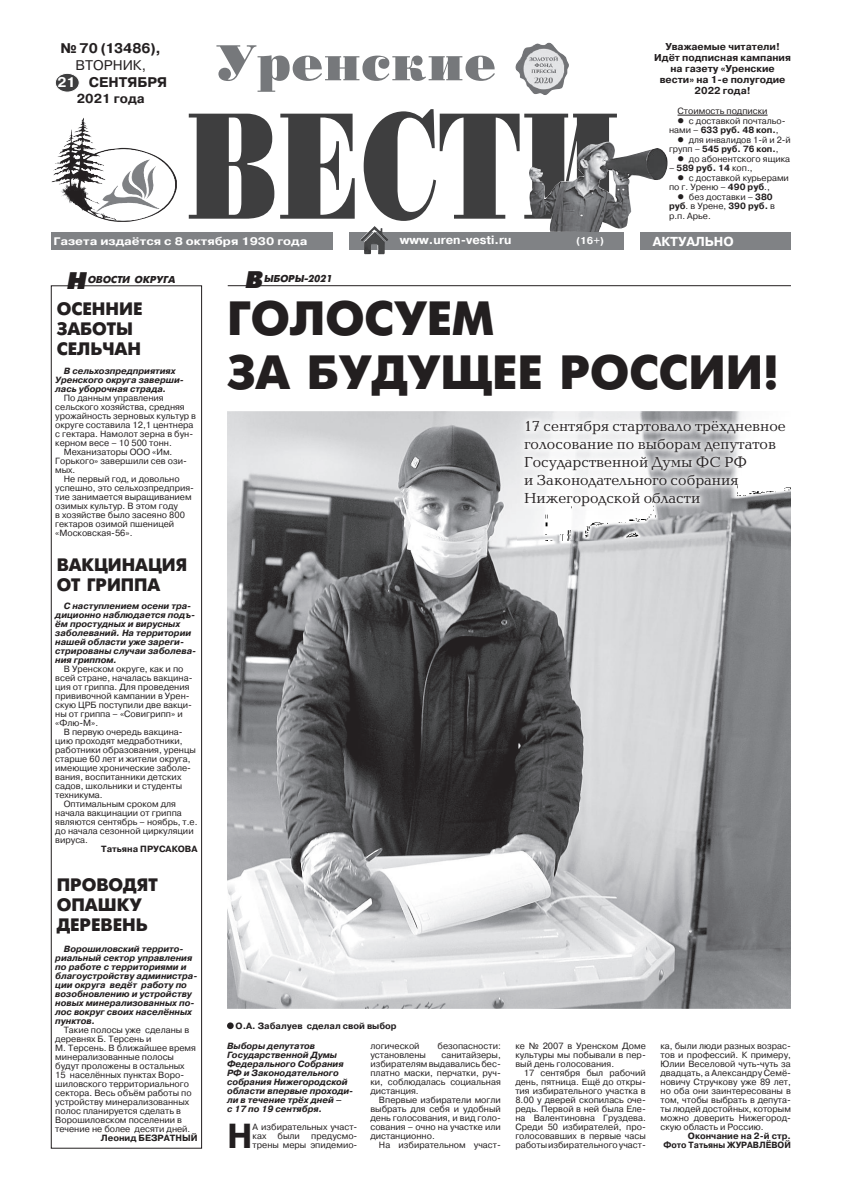
<style>
.page{position:relative;width:842px;height:1191px;background:#fff}
.page>*{position:absolute;margin:0;border:0;box-sizing:border-box;transform-origin:0 0}
.t1{font:150px "Standard Poster C";letter-spacing:-.015em;color:#3e3e3f;scale:.71 1}
.t2{font:50px "Standard Poster C";color:#76787b}
.t3{font:700 48px/54px "Futuris";color:#231f20}
.t4{font:700 34.7px "Pragmatica C";color:#231f20}
.t5{font:italic 700 24px "Futuris XC";color:#231f20}
.t6{font:700 18px/20px "Futuris";color:#231f20}
.t7{font:15px/18px "Baltica C";color:#231f20}
.t8{font:14px/17px "Pragmatica C";color:#231f20;text-align:center}
.t9{font:700 14px "Pragmatica C";color:#231f20}
.t10{font:700 13px "Pragmatica C";letter-spacing:-.01em;color:#fff}
.t11{font:700 13px "Pragmatica C";color:#231f20}
.t12{font:700 12px "Pragmatica C";color:#fff}
.t13{font:700 11px "Pragmatica C";color:#fff;scale:1.15 1}
.t14{font:700 10px/11px "Pragmatica C";color:#231f20;text-align:center}
.t15{font:italic 10px "Futuris XC";color:#231f20}
.t16{font:700 10px "Pragmatica C";color:#fff}
.t17{font:9px/9px "Pragmatica C";color:#231f20}
.t18{font:italic 700 9px/9px "Pragmatica C";color:#231f20}
.t19{font:700 9px/9px "Pragmatica C";color:#231f20;text-align:right}
.s1{font-weight:700;color:#fff}
.s2{font-weight:700}
.s3{font-weight:400}
</style>
<div class="page">
<hr style="left:228px;top:285px;width:563px;height:1px;background:#231f20">
<div style="left:227px;top:1022px;width:7px;height:7px;background:#231f20;border-radius:50%"></div>
<div style="left:55px;top:73px;width:24px;height:19px;background:#3e3e3f;border-radius:50%"></div>
<div style="left:55px;top:73px;width:24px;height:19px;border:1px solid #fff;border-radius:50%"></div>
<div style="left:349px;top:232px;width:275px;height:17px;background:#808285"></div>
<div style="left:51px;top:232px;width:282px;height:17px;background:#808285"></div>
<img style="left:361px;top:226px;width:27px;height:28px">
<div style="left:641px;top:232px;width:150px;height:18px;background:#808285"></div>
<img style="left:53px;top:120px;width:29px;height:51px">
<img style="left:131px;top:159px;width:24px;height:40px">
<img style="left:515px;top:43px;width:54px;height:52px">
<div style="left:51px;top:285px;width:151px;height:863px;border:1px solid #231f20"></div>
<img style="left:227px;top:411px;width:564px;height:597px">
<img style="left:517px;top:414px;width:274px;height:126px">
<hr style="left:677px;top:115px;width:91px;height:1px;background:#231f20">
<img style="left:529px;top:142px;width:139px;height:90px">
<h3 class="t9" style="left:61px;top:41px;width:102px">№ 70 (13486),</h3>
<h3 class="t8" style="left:58px;top:57px;width:111px">ВТОРНИК,<br><span class="s1">21</span> <span class="s2">СЕНТЯБРЯ</span></h3>
<h3 class="t11" style="left:77px;top:92px;width:69px">2021 года</h3>
<h2 class="t2" style="left:215px;top:37px;width:282px">Уренские</h2>
<h1 class="t1" style="left:184px;top:90px;width:617px">ВЕСТИ</h1>
<p class="t14" style="left:654px;top:42px;width:138px">Уважаемые читатели!<br>Идёт подписная кампания на газету «Уренские вести» на 1-е полугодие<br>2022 года!</p>
<p class="t17" style="left:677px;top:107px;width:92px">Стоимость подписки</p>
<p class="t17" style="left:669px;top:116px;width:118px;line-height:9.5px;text-indent:9px">● с доставкой почтальо&shy;нами – <span class="s2">633 руб. 48 коп.</span>,</p>
<p class="t17" style="left:669px;top:135px;width:123px;line-height:9.5px;text-indent:9px">● для инвалидов 1-й и 2-й групп – <span class="s2">545 руб. 76 коп.</span>,</p>
<p class="t17" style="left:677px;top:154px;width:114px">● до абонентского ящика</p>
<p class="t19" style="left:669px;top:164px;width:85px"><span class="s3">–</span> 589 руб. 14 <span class="s3">коп.,</span></p>
<p class="t17" style="left:669px;top:173px;width:121px;line-height:9.5px;text-indent:9px">● с доставкой курьерами по г. Уреню – <span class="s2">490 руб</span>.,</p>
<p class="t17" style="left:669px;top:192px;width:108px;line-height:9.5px;text-indent:9px">● без доставки – <span class="s2">380 руб</span>. в Урене, <span class="s2">390 руб.</span> в р.п. Арье.</p>
<p class="t13" style="left:53px;top:235px;width:222px">Газета издаётся с 8 октября 1930 года</p>
<h3 class="t12" style="left:400px;top:234px;width:113px">www.uren-vesti.ru</h3>
<p class="t16" style="left:576px;top:235px;width:29px">(16+)</p>
<h3 class="t10" style="left:653px;top:234px;width:82px">АКТУАЛЬНО</h3>
<h3 class="t5" style="left:66px;top:267px;width:26px">Н</h3>
<p class="t15" style="left:87px;top:274px;width:91px">ОВОСТИ ОКРУГА</p>
<h3 class="t6" style="left:57px;top:299px;width:87px">ОСЕННИЕ<br>ЗАБОТЫ<br>СЕЛЬЧАН</h3>
<p class="t18" style="left:55px;top:367px;width:130px;text-indent:9px">В сельхозпредприятиях<br>Уренского округа заверши&shy;лась уборочная страда.</p>
<p class="t17" style="left:64px;top:394px;width:101px">По данным управления</p>
<p class="t17" style="left:55px;top:403px;width:131px">сельского хозяйства, средняя</p>
<p class="t17" style="left:55px;top:412px;width:142px">урожайность зерновых культур в</p>
<p class="t17" style="left:55px;top:421px;width:140px">округе составила 12,1 центнера</p>
<p class="t17" style="left:55px;top:430px;width:139px">с гектара. Намолот зерна в бун-</p>
<p class="t17" style="left:55px;top:439px;width:118px">керном весе – 10 500 тонн.</p>
<p class="t17" style="left:64px;top:448px;width:110px">Механизаторы ООО «Им.</p>
<p class="t17" style="left:55px;top:457px;width:133px">Горького» завершили сев ози-</p>
<p class="t17" style="left:55px;top:466px;width:22px">мых.</p>
<p class="t17" style="left:64px;top:475px;width:117px">Не первый год, и довольно</p>
<p class="t17" style="left:55px;top:484px;width:140px">успешно, это сельхозпредприя-</p>
<p class="t17" style="left:55px;top:493px;width:138px">тие занимается выращиванием</p>
<p class="t17" style="left:55px;top:502px;width:124px">озимых культур. В этом году</p>
<p class="t17" style="left:55px;top:511px;width:131px">в хозяйстве было засеяно 800</p>
<p class="t17" style="left:55px;top:520px;width:120px">гектаров озимой пшеницей</p>
<p class="t17" style="left:55px;top:529px;width:79px">«Московская-56».</p>
<h3 class="t6" style="left:57px;top:554px;width:132px">ВАКЦИНАЦИЯ<br>ОТ ГРИППА</h3>
<p class="t18" style="left:55px;top:601px;width:142px;text-indent:9px">С наступлением осени тра&shy;диционно наблюдается подъ&shy;ём простудных и вирусных заболеваний. На территории нашей области уже зареги&shy;стрированы случаи заболева&shy;ния гриппом.</p>
<p class="t17" style="left:55px;top:664px;width:139px;text-indent:9px">В Уренском округе, как и по всей стране, началась вакцина&shy;ция от гриппа. Для проведения прививочной кампании в Урен&shy;скую ЦРБ поступили две вакци&shy;ны от гриппа – «Совигрипп» и «Флю-М».</p>
<p class="t17" style="left:64px;top:727px;width:120px">В первую очередь вакцина-</p>
<p class="t17" style="left:55px;top:736px;width:129px">цию проходят медработники,</p>
<p class="t17" style="left:55px;top:745px;width:142px">работники образования, уренцы</p>
<p class="t17" style="left:55px;top:754px;width:137px">старше 60 лет и жители округа,</p>
<p class="t17" style="left:55px;top:763px;width:137px">имеющие хронические заболе-</p>
<p class="t17" style="left:55px;top:772px;width:128px">вания, воспитанники детских</p>
<p class="t17" style="left:55px;top:781px;width:128px">садов, школьники и студенты</p>
<p class="t17" style="left:55px;top:790px;width:49px">техникума.</p>
<p class="t17" style="left:64px;top:799px;width:114px">Оптимальным сроком для</p>
<p class="t17" style="left:55px;top:808px;width:128px">начала вакцинации от гриппа</p>
<p class="t17" style="left:55px;top:817px;width:144px">являются сентябрь – ноябрь, т.е.</p>
<p class="t17" style="left:55px;top:826px;width:140px">до начала сезонной циркуляции</p>
<p class="t17" style="left:55px;top:835px;width:34px">вируса.</p>
<p class="t19" style="left:101px;top:844px;width:98px">Татьяна ПРУСАКОВА</p>
<h3 class="t6" style="left:57px;top:874px;width:102px">ПРОВОДЯТ<br>ОПАШКУ<br>ДЕРЕВЕНЬ</h3>
<p class="t18" style="left:55px;top:944px;width:144px;text-indent:9px">Ворошиловский террито&shy;риальный сектор управления по работе с территориями и благоустройству администра&shy;ции округа ведёт работу по возобновлению и устройству новых минерализованных по&shy;лос вокруг своих населённых пунктов.</p>
<p class="t17" style="left:55px;top:1025px;width:142px;text-indent:9px">Такие полосы уже сделаны в деревнях Б. Терсень и<br>М. Терсень. В ближайшее время минерализованные полосы будут проложены в остальных<br>15 населённых пунктах Воро&shy;шиловского территориального сектора. Весь объём работы по устройству минерализованных полос планируется сделать в<br>Ворошиловском поселении в течение не более десяти дней.</p>
<p class="t19" style="left:101px;top:1133px;width:98px">Леонид БЕЗРАТНЫЙ</p>
<h3 class="t5" style="left:244px;top:267px;width:24px">В</h3>
<p class="t15" style="left:264px;top:273px;width:72px">ЫБОРЫ-2021</p>
<h3 class="t3" style="left:227px;top:292px;width:553px">ГОЛОСУЕМ<br>ЗА БУДУЩЕЕ РОССИИ!</h3>
<h3 class="t7" style="left:524px;top:418px;width:263px">17 сентября стартовало трёхдневное голосование по выборам депутатов<br>Государственной Думы ФС РФ<br>и Законодательного собрания<br>Нижегородской области</h3>
<p class="t19" style="left:236px;top:1021px;width:163px">О.А. Забалуев сделал свой выбор</p>
<p class="t18" style="left:227px;top:1041px;width:128px">Выборы депутатов<br>Государственной Думы<br>Федерального Собрания<br>РФ и Законодательного собрания Нижегородской области впервые проходи&shy;ли в течение трёх дней –<br>с 17 по 19 сентября.</p>
<h3 class="t4" style="left:227px;top:1117px;width:27px">Н</h3>
<p class="t17" style="left:253px;top:1122px;width:106px">А избирательных участ&shy;ках</p>
<p class="t17" style="left:278px;top:1131px;width:24px">были</p>
<p class="t17" style="left:253px;top:1131px;width:106px;text-align:right">предусмо-<br>трены меры эпидемио-</p>
<p class="t17" style="left:370px;top:1041px;width:51px">логической</p>
<p class="t17" style="left:437px;top:1041px;width:65px">безопасности:</p>
<p class="t17" style="left:370px;top:1050px;width:57px">установлены</p>
<p class="t17" style="left:370px;top:1050px;width:132px;text-align:justify;text-indent:71px">санитайзеры, избирателям выдавались бес&shy;платно маски, перчатки, руч&shy;ки, соблюдалась социальная дистанция.</p>
<p class="t17" style="left:370px;top:1095px;width:132px;text-align:justify;text-indent:9px">Впервые избиратели могли выбрать для себя и удобный день голосования, и вид голо&shy;сования – очно на участке или дистанционно.</p>
<p class="t17" style="left:379px;top:1140px;width:123px">На избирательном участ-</p>
<p class="t17" style="left:515px;top:1041px;width:132px;text-align:justify">ке № 2007 в Уренском Доме культуры мы побывали в пер&shy;вый день голосования.</p>
<p class="t17" style="left:515px;top:1068px;width:132px;text-align:justify;text-indent:9px">17 сентября был рабочий день, пятница. Ещё до откры&shy;тия избирательного участка в 8.00 у дверей скопилась оче&shy;редь. Первой в ней была Еле&shy;на Валентиновна Груздева.<br>Среди 50 избирателей, про&shy;голосовавших в первые часы работы избирательного участ-</p>
<p class="t17" style="left:660px;top:1041px;width:132px;text-align:justify">ка, были люди разных возрас&shy;тов и профессий. К примеру, Юлии Веселовой чуть-чуть за двадцать, а Александру Семё&shy;новичу Стручкову уже 89 лет, но оба они заинтересованы в том, чтобы выбрать в депута&shy;ты людей достойных, которым можно доверить Нижегород&shy;скую область и Россию.</p>
<p class="t19" style="left:663px;top:1131px;width:129px">Окончание на 2-й стр.<br>Фото Татьяны ЖУРАВЛЁВОЙ</p>
</div>
